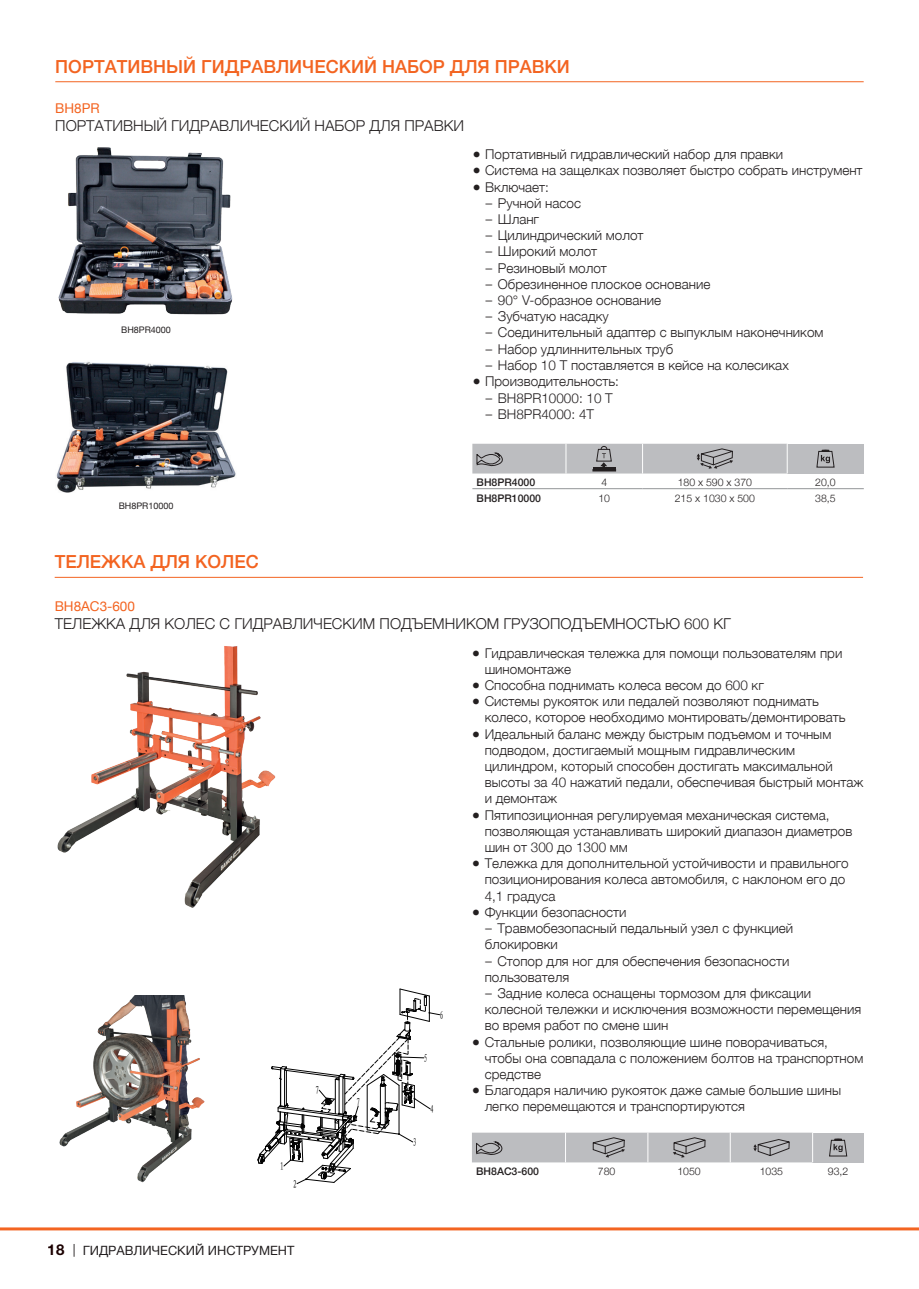
<style>
.page{position:relative;width:919px;height:1289px;background:#fff}
.page>*{position:absolute;margin:0;border:0;box-sizing:border-box;transform-origin:0 0}
.t1{font:500 18px "Helvetica Neue";color:#f36421}
.Subtitulo_producto_R{font:300 15px "Helvetica Neue";color:#231f20}
.t2{font:300 13.5px/16.2px "Helvetica Neue";color:#231f20}
.REF_Producto_RU_-_SI{font:13.5px "Helvetica Neue";color:#f36421}
.t3{font:12.75px "Helvetica Neue";color:#231f20}
.t4{font:11.1px "Fang Song GB2312";color:#030303;scale:.67 1}
.Texto_tabla{font:300 10.5px "Helvetica Neue";color:#231f20}
.Codigo_tabla{font:500 10.5px "Helvetica Neue";color:#231f20}
.pie_de_fotos_RU{font:9px "Helvetica Neue";color:#231f20}
.s1{font-family:"Akzidenz Grotesk Pro"}
.s2{font-family:"Helvetica Neue LT Std";font-weight:700;font-size:15px;color:#1b0000}
.s3{font-family:"Helvetica Neue LT Std"}
</style>
<div class="page">
<svg style="left:0;top:1227px;width:918px;height:4px;background:#f58a58"></svg>
<hr style="left:55px;top:577px;width:808px;height:1px;background:#f36421">
<img style="left:57px;top:646px;width:219px;height:262px">
<img style="left:59px;top:995px;width:146px;height:188px">
<svg style="left:257px;top:988px;width:183px;height:196px"></svg>
<div style="left:252px;top:1180px;width:18px;height:11px;background:#fff"></div>
<div style="left:812px;top:1132px;width:51px;height:30px;background:#bcbdc0"></div>
<hr style="left:812px;top:1132px;width:1px;height:30px;background:#fff">
<svg style="left:472px;top:1132px;width:340px;height:30px;background:#b6b6b9"></svg>
<svg style="left:829px;top:1138px;width:18px;height:18px"></svg>
<div style="left:787px;top:444px;width:76px;height:29px;background:#bcbdc0"></div>
<hr style="left:472px;top:488px;width:94px;height:1px;background:#939598">
<hr style="left:566px;top:488px;width:76px;height:1px;background:#939598">
<hr style="left:642px;top:488px;width:145px;height:1px;background:#939598">
<hr style="left:787px;top:488px;width:76px;height:1px;background:#939598">
<svg style="left:472px;top:444px;width:315px;height:29px;background:#b4b5b8"></svg>
<svg style="left:816px;top:449px;width:18px;height:19px"></svg>
<hr style="left:55px;top:81px;width:808px;height:1px;background:#f36421">
<img style="left:58px;top:147px;width:175px;height:168px">
<img style="left:56px;top:361px;width:180px;height:132px">
<p class="t1" style="left:55px;top:52px;width:516px">ПОРТАТИВНЫЙ ГИДРАВЛИЧЕСКИЙ НАБОР ДЛЯ ПРАВКИ</p>
<p class="REF_Producto_RU_-_SI" style="left:55px;top:99px;width:46px">BH8PR</p>
<p class="Subtitulo_producto_R" style="left:55px;top:114px;width:410px">ПОРТАТИВНЫЙ ГИДРАВЛИЧЕСКИЙ НАБОР ДЛЯ ПРАВКИ</p>
<p class="pie_de_fotos_RU" style="left:121px;top:323px;width:51px">BH8PR4000</p>
<p class="t2" style="left:472px;top:145px;width:312px">● Портативный гидравлический набор для правки</p>
<p class="t2" style="left:472px;top:161px;width:391px">● Система на защелках позволяет быстро собрать инструмент</p>
<p class="t2" style="left:472px;top:178px;width:78px">● Включает:</p>
<p class="t2" style="left:485px;top:194px;width:97px"><span class="s1">–</span> Ручной насос</p>
<p class="t2" style="left:485px;top:210px;width:55px"><span class="s1">–</span> Шланг</p>
<p class="t2" style="left:485px;top:226px;width:160px"><span class="s1">–</span> Цилиндрический молот</p>
<p class="t2" style="left:485px;top:242px;width:113px"><span class="s1">–</span> Широкий молот</p>
<p class="t2" style="left:485px;top:259px;width:123px"><span class="s1">–</span> Резиновый молот</p>
<p class="t2" style="left:485px;top:275px;width:227px"><span class="s1">–</span> Обрезиненное плоское основание</p>
<p class="t2" style="left:485px;top:291px;width:177px"><span class="s1">–</span> 90° V-образное основание</p>
<p class="t2" style="left:485px;top:307px;width:125px"><span class="s1">–</span> Зубчатую насадку</p>
<p class="t2" style="left:485px;top:323px;width:340px"><span class="s1">–</span> Соединительный адаптер с выпуклым наконечником</p>
<p class="t2" style="left:485px;top:340px;width:189px"><span class="s1">–</span> Набор удлиннительных труб</p>
<p class="t2" style="left:485px;top:356px;width:305px"><span class="s1">–</span> Набор 10 T поставляется в кейсе на колесиках</p>
<p class="t2" style="left:472px;top:372px;width:148px">● Производительность:</p>
<p class="t2" style="left:485px;top:389px;width:129px"><span class="s1">–</span> BH8PR10000: 10 T</p>
<p class="t2" style="left:485px;top:405px;width:110px"><span class="s1">–</span> BH8PR4000: 4T</p>
<p class="pie_de_fotos_RU" style="left:119px;top:499px;width:56px">BH8PR10000</p>
<p class="Codigo_tabla" style="left:476px;top:474px;width:60px">BH8PR4000</p>
<p class="Texto_tabla" style="left:601px;top:474px;width:7px">4</p>
<p class="Texto_tabla" style="left:677px;top:474px;width:76px">180 x 590 x 370</p>
<p class="Texto_tabla" style="left:815px;top:474px;width:22px">20,0</p>
<p class="Codigo_tabla" style="left:476px;top:489px;width:66px">BH8PR10000</p>
<p class="Texto_tabla" style="left:598px;top:489px;width:13px">10</p>
<p class="Texto_tabla" style="left:674px;top:489px;width:82px">215 x 1030 x 500</p>
<p class="Texto_tabla" style="left:815px;top:489px;width:22px">38,5</p>
<p class="t1" style="left:55px;top:547px;width:206px">ТЕЛЕЖКА ДЛЯ КОЛЕС</p>
<p class="REF_Producto_RU_-_SI" style="left:55px;top:596px;width:82px">BH8AC3-600</p>
<p class="Subtitulo_producto_R" style="left:55px;top:611px;width:677px">ТЕЛЕЖКА ДЛЯ КОЛЕС С ГИДРАВЛИЧЕСКИМ ПОДЪЕМНИКОМ ГРУЗОПОДЪЕМНОСТЬЮ 600 КГ</p>
<p class="t4" style="left:315px;top:1084px;width:7px">7</p>
<p class="t4" style="left:280px;top:1160px;width:7px">1</p>
<p class="t4" style="left:293px;top:1178px;width:7px">2</p>
<p class="t3" style="left:48px;top:1241px;width:248px"><span class="s2">18</span> <span class="s3">|</span> ГИДРАВЛИЧЕСКИЙ ИНСТРУМЕНТ</p>
<p class="t4" style="left:356px;top:1096px;width:7px">7</p>
<p class="t4" style="left:439px;top:1009px;width:7px">6</p>
<p class="t4" style="left:424px;top:1052px;width:7px">5</p>
<p class="t4" style="left:413px;top:1136px;width:7px">3</p>
<p class="t4" style="left:430px;top:1103px;width:7px">4</p>
<p class="t2" style="left:484px;top:643px;width:359px;text-indent:-13px">● Гидравлическая тележка для помощи пользователям при шиномонтаже</p>
<p class="t2" style="left:472px;top:676px;width:293px">● Способна поднимать колеса весом до 600 кг</p>
<p class="t2" style="left:484px;top:692px;width:362px;text-indent:-13px">● Системы рукояток или педалей позволяют поднимать колесо, которое необходимо монтировать/демонтировать</p>
<p class="t2" style="left:484px;top:724px;width:380px;text-indent:-13px">● Идеальный баланс между быстрым подъемом и точным подводом, достигаемый мощным гидравлическим цилиндром, который способен достигать максимальной высоты за 40 нажатий педали, обеспечивая быстрый монтаж и демонтаж</p>
<p class="t2" style="left:484px;top:805px;width:369px;text-indent:-13px">● Пятипозиционная регулируемая механическая система, позволяющая устанавливать широкий диапазон диаметров шин от 300 до 1300 мм</p>
<p class="t2" style="left:484px;top:854px;width:365px;text-indent:-13px">● Тележка для дополнительной устойчивости и правильного позиционирования колеса автомобиля, с наклоном его до<br>4,1 градуса</p>
<p class="t2" style="left:472px;top:903px;width:156px">● Функции безопасности</p>
<p class="t2" style="left:484px;top:919px;width:310px"><span class="s1">–</span> Травмобезопасный педальный узел с функцией блокировки</p>
<p class="t2" style="left:484px;top:951px;width:306px"><span class="s1">–</span> Стопор для ног для обеспечения безопасности пользователя</p>
<p class="t2" style="left:484px;top:984px;width:378px"><span class="s1">–</span> Задние колеса оснащены тормозом для фиксации колесной тележки и исключения возможности перемещения во время работ по смене шин</p>
<p class="t2" style="left:484px;top:1032px;width:380px;text-indent:-13px">● Стальные ролики, позволяющие шине поворачиваться, чтобы она совпадала с положением болтов на транспортном средстве</p>
<p class="t2" style="left:484px;top:1081px;width:358px;text-indent:-13px">● Благодаря наличию рукояток даже самые большие шины легко перемещаются и транспортируются</p>
<p class="Codigo_tabla" style="left:476px;top:1162px;width:64px">BH8AC3-600</p>
<p class="Texto_tabla" style="left:598px;top:1162px;width:19px">780</p>
<p class="Texto_tabla" style="left:677px;top:1162px;width:25px">1050</p>
<p class="Texto_tabla" style="left:759px;top:1162px;width:25px">1035</p>
<p class="Texto_tabla" style="left:827px;top:1162px;width:22px">93,2</p>
</div>
